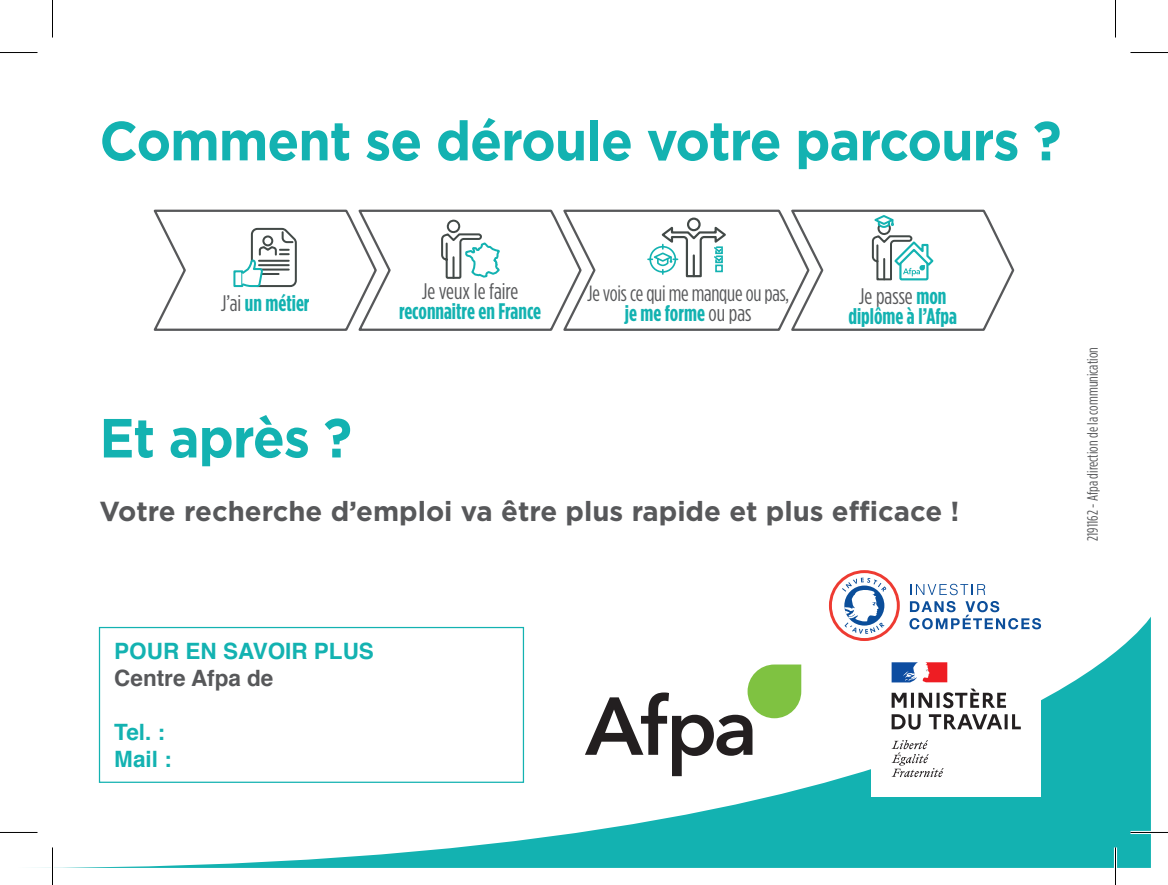
<style>
.page{position:relative;width:1168px;height:885px;background:#fff}
.page>*{position:absolute;margin:0;border:0;box-sizing:border-box;transform-origin:0 0}
.t1{font:700 55px "Gotham";letter-spacing:-.02em;color:#13b2b1;scale:.95 1}
.t2{font:700 27.5px "Gotham";color:#57585a}
.t3{font:700 condensed 22.5px/20px "Gotham HTF";color:#13b2b1;text-align:center}
.t4{font:700 22.5px/27px "Helvetica";color:#13b2b1}
.t5{font:condensed 22.5px "Gotham HTF";color:#57585a}
.t6{font:700 22.5px "Helvetica";color:#57585a}
.t7{font:condensed 22px "Gotham HTF";letter-spacing:-.01em;color:#57585a}
.t8{font:condensed 15px "Gotham HTF";color:#57585a}
.s1{font-weight:400;color:#57585a}
</style>
<div class="page">
<svg style="left:98px;top:616px;width:1053px;height:251px"></svg>
<svg style="left:153px;top:209px;width:862px;height:122px"></svg>
<div style="left:872px;top:642px;width:169px;height:155px;background:#fff"></div>
<svg style="left:892px;top:740px;width:52px;height:37px"></svg>
<svg style="left:892px;top:662px;width:55px;height:20px"></svg>
<svg style="left:892px;top:688px;width:129px;height:41px"></svg>
<svg style="left:585px;top:664px;width:216px;height:112px"></svg>
<div style="left:829px;top:570px;width:212px;height:71px;background:#fff"></div>
<svg style="left:910px;top:583px;width:75px;height:12px"></svg>
<svg style="left:909px;top:601px;width:132px;height:28px"></svg>
<svg style="left:829px;top:570px;width:71px;height:71px"></svg>
<div style="left:832px;top:573px;width:65px;height:65px;background:#fff;border-radius:50%"></div>
<svg style="left:842px;top:577px;width:44px;height:57px"></svg>
<svg style="left:1130px;top:830px;width:21px;height:4px"></svg>
<hr style="left:1114px;top:847px;width:3px;height:38px;background:#fff">
<hr style="left:0;top:52px;width:38px;height:1px;background:#000">
<hr style="left:1130px;top:52px;width:38px;height:1px;background:#000">
<hr style="left:0;top:832px;width:38px;height:1px;background:#000">
<hr style="left:1130px;top:832px;width:38px;height:1px;background:#000">
<hr style="left:52px;top:0;width:1px;height:38px;background:#000">
<hr style="left:52px;top:847px;width:1px;height:38px;background:#000">
<hr style="left:1115px;top:0;width:1px;height:38px;background:#000">
<hr style="left:1115px;top:847px;width:1px;height:38px;background:#000">
<h1 class="t1" style="left:100px;top:104px;width:1014px">Comment se déroule votre parcours ?</h1>
<p class="t3" style="left:221px;top:293px;width:90px"><span class="s1">J’ai</span> un métier</p>
<p class="t5" style="left:422px;top:279px;width:98px">Je veux le faire</p>
<p class="t3" style="left:399px;top:301px;width:144px">reconnaitre en France</p>
<p class="t7" style="left:587px;top:281px;width:203px">Je vois ce qui me manque ou pas,</p>
<p class="t3" style="left:625px;top:302px;width:128px">je me forme <span class="s1">ou pas</span></p>
<p class="t3" style="left:848px;top:285px;width:110px"><span class="s1">Je passe</span> mon diplôme à l’Afpa</p>
<h1 class="t1" style="left:100px;top:401px;width:267px">Et après ?</h1>
<p class="t2" style="left:100px;top:493px;width:861px">Votre recherche d’emploi va être plus rapide et plus efficace !</p>
<p class="t4" style="left:114px;top:638px;width:261px">POUR EN SAVOIR PLUS</p>
<p class="t6" style="left:114px;top:660px;width:161px">Centre Afpa de</p>
<p class="t4" style="left:114px;top:719px;width:59px">Tel. :<br>Mail :</p>
<p class="t8" style="left:1084px;top:540px;width:195px;rotate:-90deg">2191162 - Afpa direction de la communication</p>
</div>
